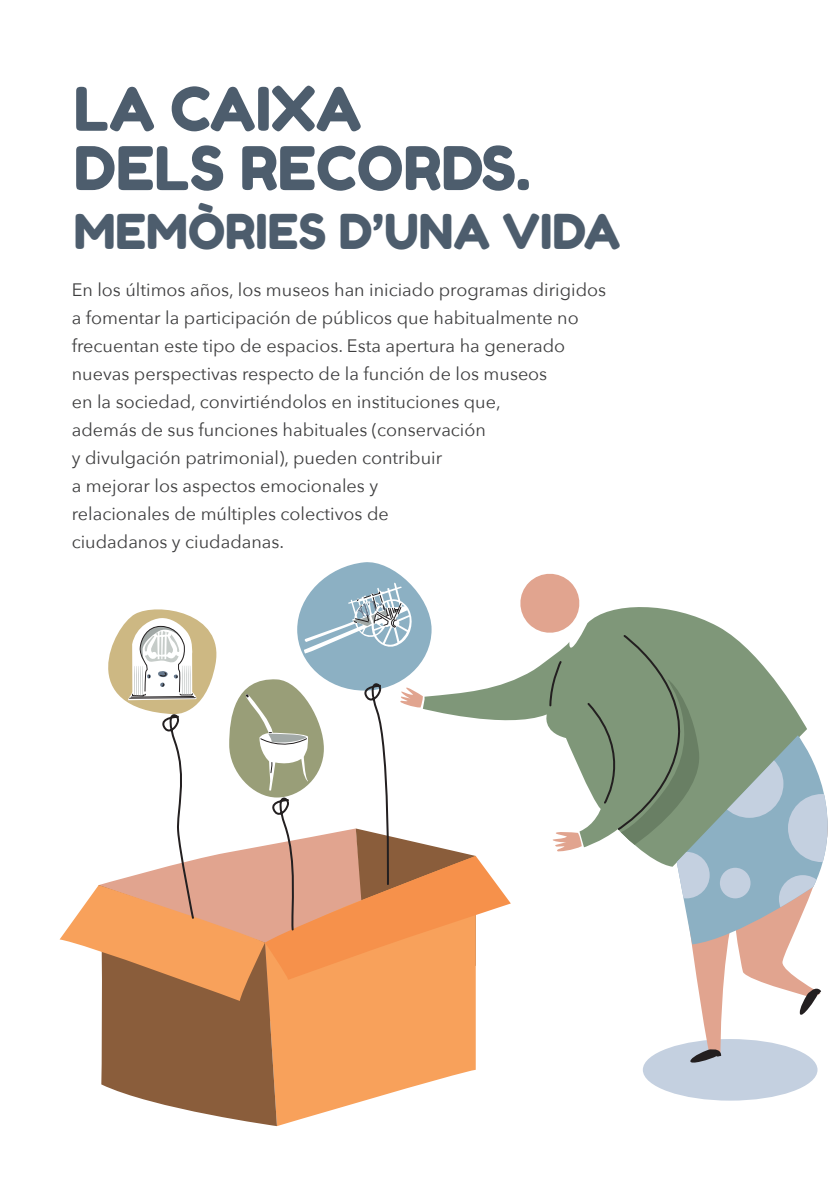
<style>
.page{position:relative;width:840px;height:1191px;background:#fff}
.page>*{position:absolute;margin:0;border:0;box-sizing:border-box;transform-origin:0 0}
.t1{font:60px "Fredoka One";color:#4d5d6d}
.t2{font:48px "Fredoka One";color:#4d5d6d}
.t3{font:18px/28px "Avenir Next";color:#3e3e3f}
</style>
<div class="page">
<div style="left:642px;top:1039px;width:175px;height:61px;background:#c4d0e0;border-radius:50%"></div>
<svg style="left:679px;top:944px;width:131px;height:108px"></svg>
<svg style="left:689px;top:1048px;width:32px;height:15px"></svg>
<svg style="left:797px;top:987px;width:24px;height:31px"></svg>
<svg style="left:277px;top:1001px;width:198px;height:125px;fill:#f8a15b"></svg>
<svg style="left:101px;top:1001px;width:176px;height:125px;background:#9c7557"></svg>
<svg style="left:517px;top:573px;width:311px;height:371px"></svg>
<svg style="left:60px;top:562px;width:450px;height:439px"></svg>
<p class="t1" style="left:74px;top:72px;width:289px">LA CAIXA</p>
<p class="t1" style="left:74px;top:132px;width:458px">DELS RECORDS.</p>
<p class="t2" style="left:74px;top:203px;width:548px">MEMÒRIES D’UNA VIDA</p>
<p class="t3" style="left:72px;top:275px;width:535px">En los últimos años, los museos han iniciado programas dirigidos a fomentar la participación de públicos que habitualmente no frecuentan este tipo de espacios. Esta apertura ha generado nuevas perspectivas respecto de la función de los museos<br>en la sociedad, convirtiéndolos en instituciones que,<br>además de sus funciones habituales (conservación<br>y divulgación patrimonial), pueden contribuir<br>a mejorar los aspectos emocionales y<br>relacionales de múltiples colectivos de<br>ciudadanos y ciudadanas.</p>
</div>
